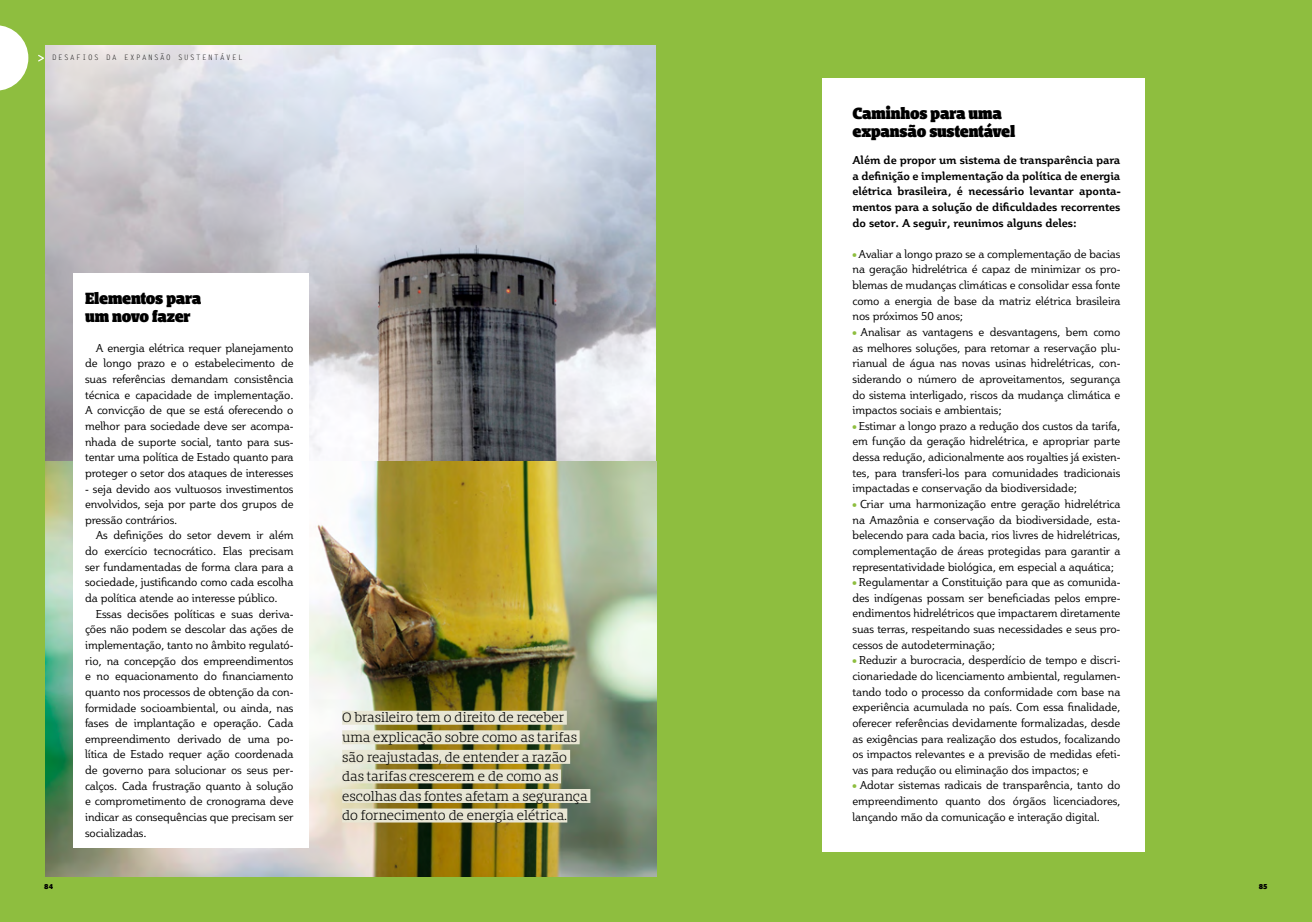
<style>
.page{position:relative;width:1312px;height:922px;background:#fff}
.page>*{position:absolute;margin:0;border:0;box-sizing:border-box;transform-origin:0 0}
.t1{font:900 15px/18px "Bommer Slab";letter-spacing:-.015em;color:#000}
.t2{font:300 12.5px/19.5px "Bommer Slab";letter-spacing:-.005em;color:#000}
.t3{font:11.25px/15.6px "Plume";letter-spacing:-.01em;color:#000;text-align:justify}
.t4{font:700 11.25px/15.6px "Plume";letter-spacing:-.01em;color:#000;text-align:justify}
.t5{font:7.5px "Letter Gothic Std";letter-spacing:.2em;color:#000}
.t6{font:900 7.5px "Foco";color:#000}
.s1{font-family:"Bommer Slab";font-weight:900;font-size:10px;color:#8ebe3f}
</style>
<div class="page">
<div style="left:0;top:0;width:1311px;height:921px;background:#8ebe3f"></div>
<img style="left:45px;top:461px;width:611px;height:415px">
<svg style="left:45px;top:45px;width:611px;height:416px;background:#bdbec5"></svg>
<div style="left:73px;top:273px;width:235px;height:574px;background:#fff"></div>
<svg style="left:38px;top:55px;width:6px;height:7px"></svg>
<svg style="left:0;top:25px;width:28px;height:66px"></svg>
<div style="left:822px;top:78px;width:322px;height:772px;background:#fff"></div>
<div style="left:342px;top:710px;width:224px;height:14px;background:#e8e6d4"></div>
<div style="left:342px;top:730px;width:237px;height:14px;background:#e8e6d4"></div>
<div style="left:342px;top:749px;width:228px;height:14px;background:#e8e6d4"></div>
<div style="left:342px;top:769px;width:219px;height:14px;background:#e8e6d4"></div>
<div style="left:342px;top:788px;width:248px;height:14px;background:#e8e6d4"></div>
<div style="left:342px;top:808px;width:225px;height:14px;background:#e8e6d4"></div>
<p class="t5" style="left:52px;top:53px;width:192px">DESAFIOS DA EXPANSÃO SUSTENTÁVEL</p>
<h1 class="t1" style="left:85px;top:289px;width:118px">Elementos para um novo fazer</h1>
<p class="t3" style="left:85px;top:340px;width:210px;text-indent:11px">A energia elétrica requer planejamento de longo prazo e o estabelecimento de suas referências demandam consistência técnica e capacidade de implementação.<br>A convicção de que se está oferecendo o melhor para sociedade deve ser acompa&shy;nhada de suporte social, tanto para sus&shy;tentar uma política de Estado quanto para proteger o setor dos ataques de interesses</p>
<p class="t3" style="left:85px;top:480px;width:210px">- seja devido aos vultuosos investimentos envolvidos, seja por parte dos grupos de pressão contrários.</p>
<p class="t3" style="left:85px;top:527px;width:210px;text-indent:11px">As definições do setor devem ir além do exercício tecnocrático. Elas precisam ser fundamentadas de forma clara para a sociedade, justificando como cada escolha da política atende ao interesse público.</p>
<p class="t3" style="left:85px;top:605px;width:210px;text-indent:11px">Essas decisões políticas e suas deriva&shy;ções não podem se descolar das ações de implementação, tanto no âmbito regulató&shy;rio, na concepção dos empreendimentos e no equacionamento do financiamento quanto nos processos de obtenção da con&shy;formidade socioambiental, ou ainda, nas fases de implantação e operação. Cada empreendimento derivado de uma po&shy;lítica de Estado requer ação coordenada de governo para solucionar os seus per&shy;calços. Cada frustração quanto à solução e comprometimento de cronograma deve indicar as consequências que precisam ser socializadas.</p>
<p class="t2" style="left:342px;top:707px;width:247px">O brasileiro tem o direito de receber uma explicação sobre como as tarifas são reajustadas, de entender a razão das tarifas crescerem e de como as escolhas das fontes afetam a segurança do fornecimento de energia elétrica.</p>
<h1 class="t1" style="left:852px;top:104px;width:164px">Caminhos para uma expansão sustentável</h1>
<p class="t4" style="left:852px;top:152px;width:269px">Além de propor um sistema de transparência para a definição e implementação da política de energia elétrica brasileira, é necessário levantar aponta&shy;mentos para a solução de dificuldades recorrentes do setor. A seguir, reunimos alguns deles:</p>
<p class="t3" style="left:852px;top:246px;width:269px"><span class="s1">•</span> Avaliar a longo prazo se a complementação de bacias na geração hidrelétrica é capaz de minimizar os pro&shy;blemas de mudanças climáticas e consolidar essa fonte como a energia de base da matriz elétrica brasileira nos próximos 50 anos;</p>
<p class="t3" style="left:852px;top:324px;width:269px"><span class="s1">•</span> Analisar as vantagens e desvantagens, bem como as melhores soluções, para retomar a reservação plu&shy;rianual de água nas novas usinas hidrelétricas, con&shy;siderando o número de aproveitamentos, segurança do sistema interligado, riscos da mudança climática e impactos sociais e ambientais;</p>
<p class="t3" style="left:852px;top:418px;width:269px"><span class="s1">•</span> Estimar a longo prazo a redução dos custos da tarifa, em função da geração hidrelétrica, e apropriar parte dessa redução, adicionalmente aos royalties já existen&shy;tes, para transferi-los para comunidades tradicionais impactadas e conservação da biodiversidade;</p>
<p class="t3" style="left:852px;top:496px;width:269px"><span class="s1">•</span> Criar uma harmonização entre geração hidrelétrica na Amazônia e conservação da biodiversidade, esta&shy;belecendo para cada bacia, rios livres de hidrelétricas, complementação de áreas protegidas para garantir a representatividade biológica, em especial a aquática;</p>
<p class="t3" style="left:852px;top:574px;width:269px"><span class="s1">•</span> Regulamentar a Constituição para que as comunida&shy;des indígenas possam ser beneficiadas pelos empre&shy;endimentos hidrelétricos que impactarem diretamente suas terras, respeitando suas necessidades e seus pro&shy;cessos de autodeterminação;</p>
<p class="t3" style="left:852px;top:652px;width:269px"><span class="s1">•</span> Reduzir a burocracia, desperdício de tempo e discri&shy;cionariedade do licenciamento ambiental, regulamen&shy;tando todo o processo da conformidade com base na experiência acumulada no país. Com essa finalidade, oferecer referências devidamente formalizadas, desde as exigências para realização dos estudos, focalizando os impactos relevantes e a previsão de medidas efeti&shy;vas para redução ou eliminação dos impactos; e</p>
<p class="t3" style="left:852px;top:777px;width:269px"><span class="s1">•</span> Adotar sistemas radicais de transparência, tanto do empreendimento quanto dos órgãos licenciadores, lançando mão da comunicação e interação digital.</p>
<p class="t6" style="left:44px;top:881px;width:10px">84</p>
<p class="t6" style="left:1258px;top:881px;width:10px">85</p>
</div>
